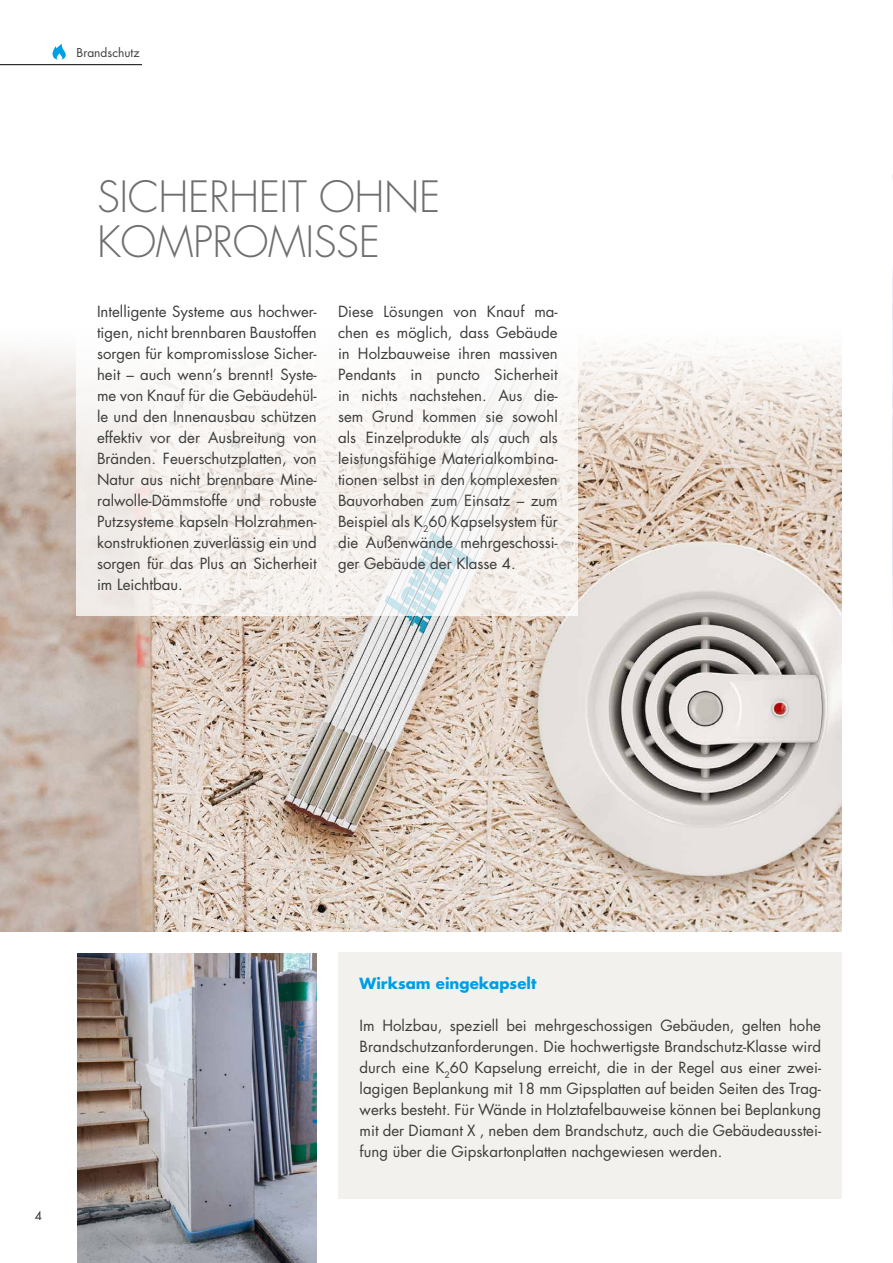
<style>
.page{position:relative;width:893px;height:1263px;background:#fff}
.page>*{position:absolute;margin:0;border:0;box-sizing:border-box;transform-origin:0 0}
.t1{font:300 42px/45px "Futura Std";letter-spacing:-.01em;color:#706f6f}
.t2{font:15px/21px "Futura Std";color:#3c3c3b;text-align:justify}
.t3{font:700 15px "Futura Std";color:#009fe3}
.t4{font:12px "Futura Std";color:#3c3c3b}
.t5{font:500 12px "Futura Std";color:#3c3c3b}
</style>
<div class="page">
<hr style="left:892px;top:242px;width:1px;height:495px;background:#eae7e0">
<img style="left:892px;top:174px;width:1px;height:477px">
<img style="left:0;top:342px;width:841px;height:589px">
<svg style="left:77px;top:342px;width:501px;height:273px;fill:#f7f3f0"></svg>
<hr style="left:0;top:64px;width:142px;height:1px;background:#000">
<div style="left:338px;top:952px;width:504px;height:247px;background:#f3f1ed"></div>
<img style="left:77px;top:953px;width:240px;height:310px">
<svg style="left:53px;top:44px;width:13px;height:16px"></svg>
<p class="t4" style="left:77px;top:45px;width:65px">Brandschutz</p>
<h1 class="t1" style="left:97px;top:176px;width:345px">SICHERHEIT OHNE<br>KOMPROMISSE</h1>
<p class="t2" style="left:97px;top:301px;width:221px">Intelligente Systeme aus hochwer&shy;tigen, nicht brennbaren Baustoffen sorgen für kompromisslose Sicher&shy;heit – auch wenn’s brennt! Syste&shy;me von Knauf für die Gebäudehül&shy;le und den Innenausbau schützen effektiv vor der Ausbreitung von Bränden. Feuerschutzplatten, von Natur aus nicht brennbare Mine&shy;ralwolle-Dämmstoffe und robuste Putzsysteme kapseln Holzrahmen&shy;konstruktionen zuverlässig ein und sorgen für das Plus an Sicherheit im Leichtbau.</p>
<p class="t2" style="left:338px;top:301px;width:221px">Diese Lösungen von Knauf ma&shy;chen es möglich, dass Gebäude in Holzbauweise ihren massiven Pendants in puncto Sicherheit in nichts nachstehen. Aus die&shy;sem Grund kommen sie sowohl als Einzelprodukte als auch als leistungsfähige Materialkombina&shy;tionen selbst in den komplexesten Bauvorhaben zum Einsatz – zum Beispiel als K<sub>2</sub>60 Kapselsystem für die Außenwände mehrgeschossi&shy;ger Gebäude der Klasse 4.</p>
<p class="t5" style="left:35px;top:1208px;width:8px">4</p>
<p class="t3" style="left:360px;top:973px;width:178px">Wirksam eingekapselt</p>
<p class="t2" style="left:360px;top:1015px;width:463px">Im Holzbau, speziell bei mehrgeschossigen Gebäuden, gelten hohe Brandschutzanforderungen. Die hochwertigste Brandschutz-Klasse wird durch eine K<sub>2</sub>60 Kapselung erreicht, die in der Regel aus einer zwei&shy;lagigen Beplankung mit 18 mm Gipsplatten auf beiden Seiten des Trag&shy;werks besteht. Für Wände in Holztafelbauweise können bei Beplankung mit der Diamant X , neben dem Brandschutz, auch die Gebäudeausstei&shy;fung über die Gipskartonplatten nachgewiesen werden.</p>
</div>
